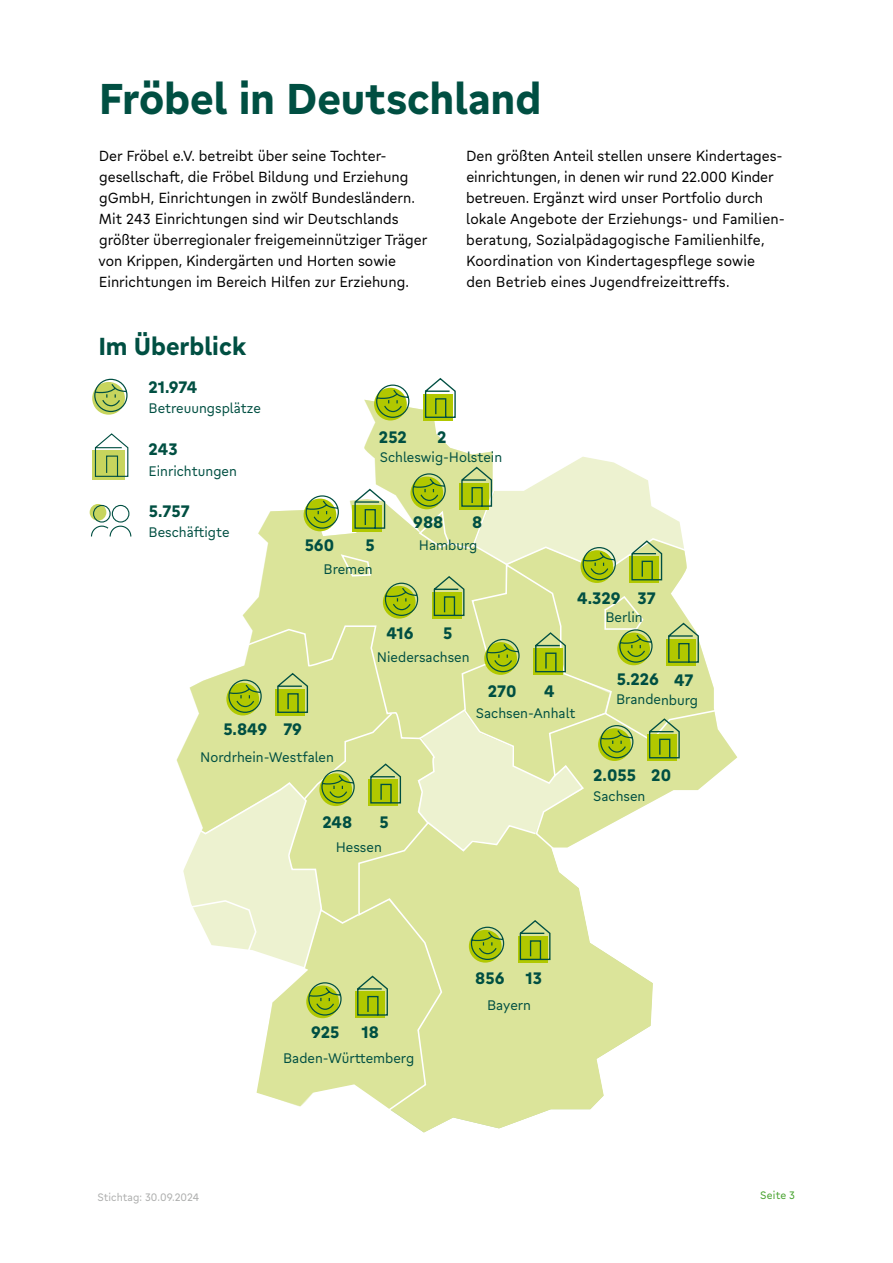
<style>
.page{position:relative;width:893px;height:1263px;background:#fff}
.page>*{position:absolute;margin:0;border:0;box-sizing:border-box;transform-origin:0 0}
.Headline___GRÜN{font:700 42px "Gratimo Froebel";letter-spacing:-.005em;color:#004f42}
.Infografik_Schrift{font:700 24px "Gratimo Froebel";color:#004f42}
.Ingografik_Zahlen{font:700 16.2px "Gratimo Froebel";color:#004f42}
.H9_Headline_Infobox{font:700 16.2px "Gratimo Froebel";color:#004f42}
.Infografik_Schrift-2{font:700 16.2px "Gratimo Froebel";color:#004f42}
._1c_Teaser{font:14.25px/21px "Gratimo Froebel";color:#000}
.Infografik_Schrift-3{font:13.5px "Gratimo Froebel";color:#004f42}
.BU_7_10{font:10.5px "Gratimo Froebel";color:#acadac}
.t1{font:10.5px "Gratimo Froebel";letter-spacing:.02em;color:#44a12b}
</style>
<div class="page">
<svg style="left:177px;top:400px;width:443px;height:732px"></svg>
<svg style="left:700px;top:735px;width:37px;height:53px;fill:#dbe49a"></svg>
<svg style="left:700px;top:644px;width:22px;height:99px"></svg>
<svg style="left:357px;top:1109px;width:180px;height:6px"></svg>
<svg style="left:92px;top:382px;width:33px;height:33px"></svg>
<svg style="left:94px;top:378px;width:34px;height:35px"></svg>
<div style="left:93px;top:451px;width:32px;height:29px;background:#c7d55d"></div>
<svg style="left:94px;top:433px;width:35px;height:44px"></svg>
<div style="left:374px;top:388px;width:33px;height:32px;background:#b1c800;border-radius:50%"></div>
<svg style="left:375px;top:384px;width:35px;height:34px"></svg>
<div style="left:423px;top:394px;width:29px;height:26px;background:#b1c800"></div>
<svg style="left:424px;top:378px;width:32px;height:41px"></svg>
<svg style="left:179px;top:466px;width:521px;height:643px"></svg>
<svg style="left:90px;top:504px;width:42px;height:33px"></svg>
<p class="Headline___GRÜN" style="left:99px;top:64px;width:444px">Fröbel in Deutschland</p>
<p class="_1c_Teaser" style="left:98px;top:144px;width:331px">Der Fröbel e.V. betreibt über seine Tochter&shy;gesellschaft, die Fröbel Bildung und Erziehung gGmbH, Einrichtungen in zwölf Bundesländern.<br>Mit 243 Einrichtungen sind wir Deutschlands größter überregionaler freigemeinnütziger Träger von Krippen, Kindergärten und Horten sowie Einrichtungen im Bereich Hilfen zur Erziehung.</p>
<p class="_1c_Teaser" style="left:466px;top:144px;width:320px">Den größten Anteil stellen unsere Kindertages&shy;einrichtungen, in denen wir rund 22.000 Kinder betreuen. Ergänzt wird unser Portfolio durch lokale Angebote der Erziehungs- und Familien&shy;beratung, Sozialpädagogische Familienhilfe, Koordination von Kindertagespflege sowie<br>den Betrieb eines Jugendfreizeittreffs.</p>
<p class="Infografik_Schrift" style="left:98px;top:326px;width:149px">Im Überblick</p>
<p class="Infografik_Schrift-2" style="left:149px;top:374px;width:50px">21.974</p>
<p class="Infografik_Schrift-3" style="left:149px;top:397px;width:114px">Betreuungsplätze</p>
<p class="H9_Headline_Infobox" style="left:149px;top:436px;width:31px">243</p>
<p class="Infografik_Schrift-3" style="left:149px;top:460px;width:90px">Einrichtungen</p>
<p class="H9_Headline_Infobox" style="left:149px;top:497px;width:42px">5.757</p>
<p class="Infografik_Schrift-3" style="left:149px;top:521px;width:82px">Beschäftigte</p>
<p class="Ingografik_Zahlen" style="left:223px;top:716px;width:46px">5.849</p>
<p class="Ingografik_Zahlen" style="left:379px;top:423px;width:30px">252</p>
<p class="Ingografik_Zahlen" style="left:437px;top:423px;width:11px">2</p>
<p class="Infografik_Schrift-3" style="left:380px;top:446px;width:124px">Schleswig-Holstein</p>
<p class="Ingografik_Zahlen" style="left:305px;top:531px;width:31px">560</p>
<p class="Ingografik_Zahlen" style="left:365px;top:531px;width:11px">5</p>
<p class="Infografik_Schrift-3" style="left:324px;top:558px;width:51px">Bremen</p>
<p class="Ingografik_Zahlen" style="left:413px;top:509px;width:32px">988</p>
<p class="Ingografik_Zahlen" style="left:472px;top:509px;width:12px">8</p>
<p class="Infografik_Schrift-3" style="left:419px;top:534px;width:60px">Hamburg</p>
<p class="Ingografik_Zahlen" style="left:386px;top:620px;width:29px">416</p>
<p class="Ingografik_Zahlen" style="left:443px;top:620px;width:11px">5</p>
<p class="Infografik_Schrift-3" style="left:377px;top:646px;width:94px">Niedersachsen</p>
<p class="Ingografik_Zahlen" style="left:577px;top:584px;width:45px">4.329</p>
<p class="Ingografik_Zahlen" style="left:638px;top:585px;width:20px">37</p>
<p class="Infografik_Schrift-3" style="left:605px;top:606px;width:39px">Berlin</p>
<p class="Ingografik_Zahlen" style="left:283px;top:716px;width:20px">79</p>
<p class="Ingografik_Zahlen" style="left:488px;top:677px;width:30px">270</p>
<p class="Ingografik_Zahlen" style="left:544px;top:677px;width:12px">4</p>
<p class="Infografik_Schrift-3" style="left:476px;top:702px;width:101px">Sachsen-Anhalt</p>
<p class="Ingografik_Zahlen" style="left:617px;top:666px;width:44px">5.226</p>
<p class="Ingografik_Zahlen" style="left:674px;top:666px;width:21px">47</p>
<p class="Infografik_Schrift-3" style="left:616px;top:688px;width:83px">Brandenburg</p>
<p class="Infografik_Schrift-3" style="left:200px;top:746px;width:135px">Nordrhein-Westfalen</p>
<p class="Ingografik_Zahlen" style="left:322px;top:808px;width:31px">248</p>
<p class="Ingografik_Zahlen" style="left:379px;top:808px;width:11px">5</p>
<p class="Infografik_Schrift-3" style="left:336px;top:836px;width:48px">Hessen</p>
<p class="Ingografik_Zahlen" style="left:311px;top:1019px;width:30px">925</p>
<p class="Ingografik_Zahlen" style="left:361px;top:1019px;width:19px">18</p>
<p class="BU_7_10" style="left:98px;top:1189px;width:103px">Stichtag: 30.09.2024</p>
<p class="Infografik_Schrift-3" style="left:283px;top:1047px;width:133px">Baden-Württemberg</p>
<p class="Ingografik_Zahlen" style="left:593px;top:762px;width:44px">2.055</p>
<p class="Ingografik_Zahlen" style="left:651px;top:762px;width:21px">20</p>
<p class="Infografik_Schrift-3" style="left:593px;top:785px;width:54px">Sachsen</p>
<p class="Ingografik_Zahlen" style="left:475px;top:965px;width:31px">856</p>
<p class="Ingografik_Zahlen" style="left:525px;top:965px;width:18px">13</p>
<p class="Infografik_Schrift-3" style="left:487px;top:994px;width:45px">Bayern</p>
<p class="t1" style="left:760px;top:1186px;width:37px">Seite 3</p>
</div>
